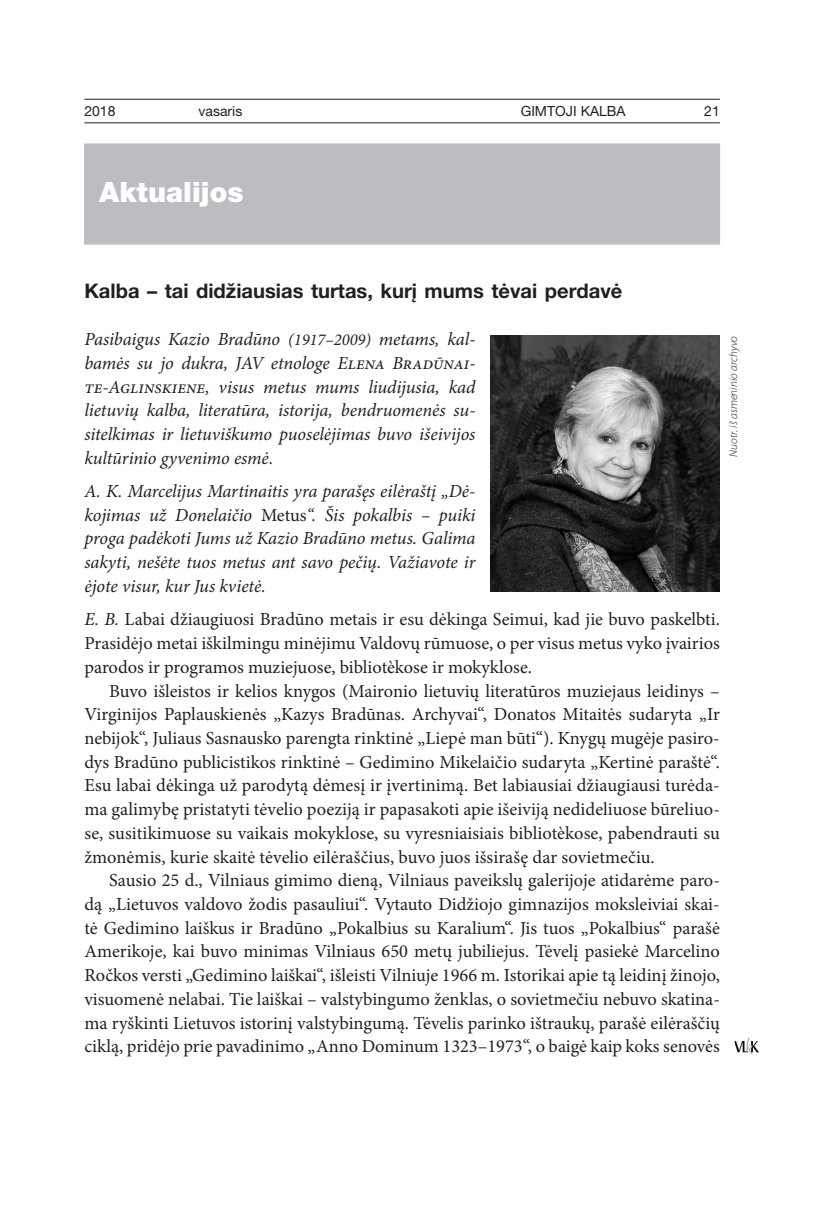
<style>
.page{position:relative;width:839px;height:1216px;background:#fff}
.page>*{position:absolute;margin:0;border:0;box-sizing:border-box;transform-origin:0 0}
.t1{font:900 28px "Helvetica Neue LT Pro";color:#fff}
.t2{font:700 20.12px "Helvetica Neue LT Pro";color:#231f20}
.t3{font:18.38px/23.6px "Minion Pro";color:#231f20;text-align:justify}
.t4{font:italic 18.38px/23.6px "Minion Pro";letter-spacing:-.005em;color:#231f20;text-align:justify}
.t5{font:14px "Helvetica Neue LT Pro";color:#231f20}
.t6{font:italic 300 11.38px "Myriad Pro";letter-spacing:.005em;color:#231f20}
.s1{font-size:16.62px}
.s2{font-style:normal}
.s3{font-style:italic}
</style>
<div class="page">
<hr style="left:84px;top:122px;width:635px;height:1px;background:#231f20">
<hr style="left:84px;top:99px;width:635px;height:1px;background:#231f20">
<div style="left:84px;top:144px;width:635px;height:100px;background:#bcbdc0"></div>
<img style="left:490px;top:336px;width:229px;height:255px">
<img style="left:734px;top:1037px;width:24px;height:17px">
<p class="t5" style="left:84px;top:102px;width:33px">2018</p>
<p class="t5" style="left:198px;top:102px;width:45px">vasaris</p>
<p class="t5" style="left:520px;top:102px;width:106px">GIMTOJI KALBA</p>
<p class="t5" style="left:704px;top:102px;width:17px">21</p>
<h1 class="t1" style="left:99px;top:175px;width:146px">Aktualijos</h1>
<p class="t2" style="left:84px;top:278px;width:539px">Kalba – tai didžiausias turtas, kurį mums tėvai perdavė</p>
<p class="t4" style="left:84px;top:327px;width:393px">Pasibaigus Kazio Bradūno <span class="s1">(1917–2009)</span> metams, kal&shy;bamės su jo dukra, JAV etnologe Elena Bradūnai&shy;te-Aglinskiene, visus metus mums liudijusia, kad lietuvių kalba, literatūra, istorija, bendruomenės su&shy;sitelkimas ir lietuviškumo puoselėjimas buvo išeivijos kultūrinio gyvenimo esmė.</p>
<p class="t4" style="left:84px;top:479px;width:393px">A. K. Marcelijus Martinaitis yra parašęs eilėraštį „Dė&shy;kojimas už Donelaičio <span class="s2">Metus</span>“. Šis pokalbis – puiki proga padėkoti Jums už Kazio Bradūno metus. Galima sakyti, nešėte tuos metus ant savo pečių. Važiavote ir ėjote visur, kur Jus kvietė.</p>
<p class="t3" style="left:84px;top:607px;width:637px"><span class="s3">E. B.</span> Labai džiaugiuosi Bradūno metais ir esu dėkinga Seimui, kad jie buvo paskelbti.<br>Prasidėjo metai iškilmingu minėjimu Valdovų rūmuose, o per visus metus vyko įvairios parodos ir programos muziejuose, bibliotèkose ir mokyklose.</p>
<p class="t3" style="left:84px;top:679px;width:637px;text-indent:25px">Buvo išleistos ir kelios knygos (Maironio lietuvių literatūros muziejaus leidinys – Virginijos Paplauskienės „Kazys Bradūnas. Archyvai“, Donatos Mitaitės sudaryta „Ir nebijok“, Juliaus Sasnausko parengta rinktinė „Liepė man būti“). Knygų mugėje pasiro&shy;dys Bradūno publicistikos rinktinė – Gedimino Mikelaičio sudaryta „Kertinė paraštė“.<br>Esu labai dėkinga už parodytą dėmesį ir įvertinimą. Bet labiausiai džiaugiausi turėda&shy;ma galimybę pristatyti tėvelio poeziją ir papasakoti apie išeiviją nedideliuose būreliuo&shy;se, susitikimuose su vaikais mokyklose, su vyresniaisiais bibliotèkose, pabendrauti su žmonėmis, kurie skaitė tėvelio eilėraščius, buvo juos išsirašę dar sovietmečiu.</p>
<p class="t3" style="left:84px;top:868px;width:637px;text-indent:25px">Sausio 25 d., Vilniaus gimimo dieną, Vilniaus paveikslų galerijoje atidarėme paro&shy;dą „Lietuvos valdovo žodis pasauliui“. Vytauto Didžiojo gimnazijos moksleiviai skai&shy;tė Gedimino laiškus ir Bradūno „Pokalbius su Karalium“. Jis tuos „Pokalbius“ parašė Amerikoje, kai buvo minimas Vilniaus 650 metų jubiliejus. Tėvelį pasiekė Marcelino Ročkos versti „Gedimino laiškai“, išleisti Vilniuje 1966 m. Istorikai apie tą leidinį žinojo, visuomenė nelabai. Tie laiškai – valstybingumo ženklas, o sovietmečiu nebuvo skatina&shy;ma ryškinti Lietuvos istorinį valstybingumą. Tėvelis parinko ištraukų, parašė eilėraščių ciklą, pridėjo prie pavadinimo „Anno Dominum 1323–1973“, o baigė kaip koks senovės</p>
<p class="t6" style="left:726px;top:457px;width:122px;rotate:-90deg">Nuotr. iš asmeninio archyvo</p>
</div>
